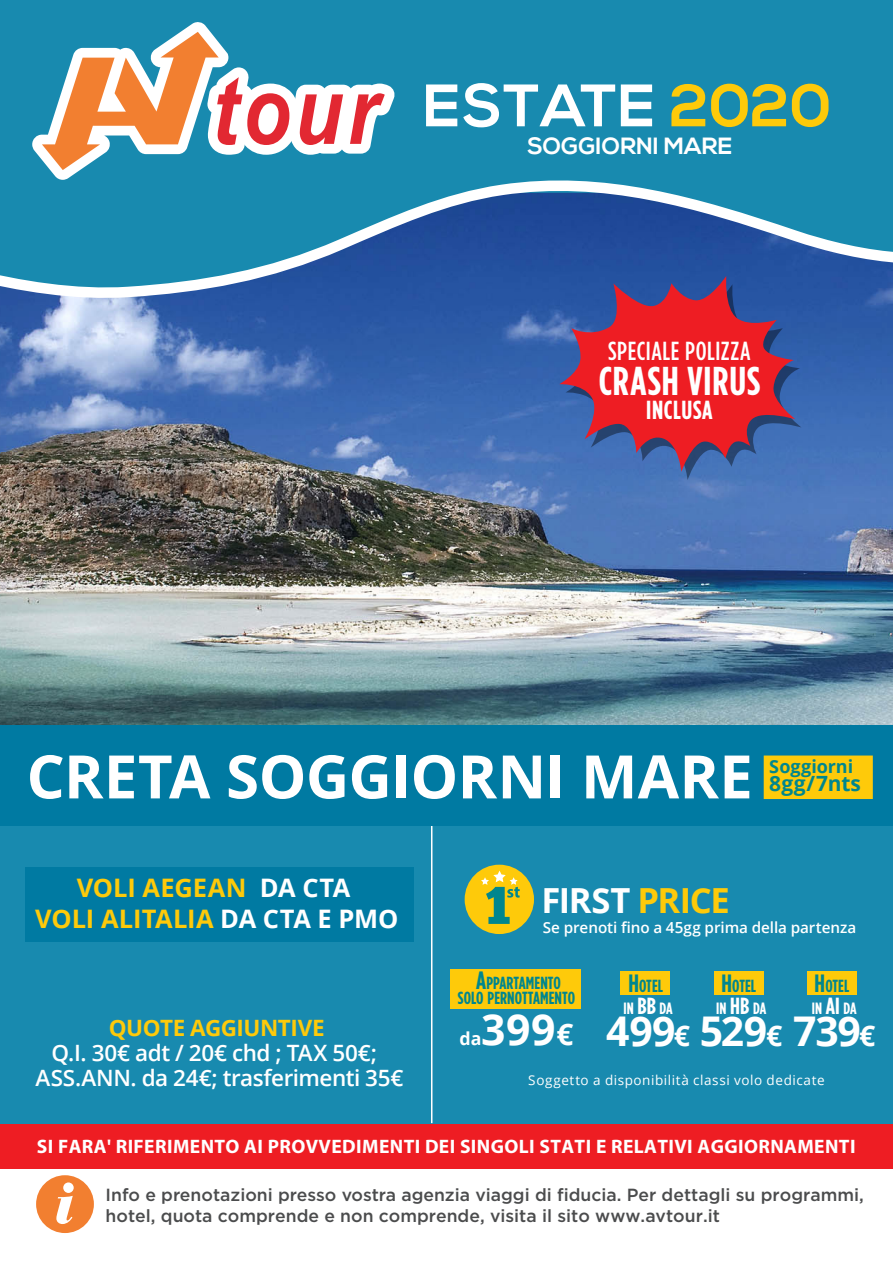
<style>
.page{position:relative;width:893px;height:1263px;background:#fff}
.page>*{position:absolute;margin:0;border:0;box-sizing:border-box;transform-origin:0 0}
.t1{font:60.45px "Cg Bauer Bodoni Bl It";color:#fff}
.t2{font:700 60px "Open Sans";letter-spacing:-.01em;color:#fff}
.t3{font:700 59.7px "Nexa";letter-spacing:.015em;color:#fff}
.t4{font:700 42.75px "Open Sans";color:#fff}
.t5{font:700 40.95px "Open Sans";letter-spacing:-.02em;color:#fff}
.t6{font:700 40.2px "Gotham Condensed";letter-spacing:.025em;color:#fff}
.t7{font:700 34.5px "Open Sans";letter-spacing:-.035em;color:#fff}
.t8{font:500 26.1px "Gotham Condensed";letter-spacing:.025em;color:#fff}
.t9{font:700 26.1px "Gotham Condensed";letter-spacing:.025em;color:#fff}
.t10{font:700 25.5px/30.6px "Open Sans";letter-spacing:-.005em;color:#feca0a;text-align:center}
.t11{font:700 23.4px "Nexa";color:#fff}
.t12{font:600 22.5px/25.2px "Open Sans";letter-spacing:-.02em;color:#fff;text-align:center}
.t13{font:700 22.5px "Open Sans";letter-spacing:-.02em;color:#feca0a}
.t14{font:700 21px "Open Sans";letter-spacing:.005em;color:#00868e}
.t15{font:700 19.5px "Myriad Pro";letter-spacing:.02em;color:#fff}
.t16{font:700 18px "Open Sans";color:#00868e}
.t17{font:700 17.85px "Open Sans";color:#fff}
.t18{font:500 17.55px "Gotham";color:#4b4c4d}
.t19{font:700 17.55px/15.3px "Gotham Condensed";color:#00868e;text-align:center}
.t20{font:700 16.35px "Gotham Condensed";color:#fff}
.t21{font:600 15.3px "Open Sans";letter-spacing:-.005em;color:#fff}
.t22{font:13.5px "Open Sans";letter-spacing:.04em;color:#fff}
.s1{color:#feca0a}
.s2{color:#fff}
.s3{font-size:25.05px}
.s4{font-size:29.7px}
.s5{font-size:23.4px}
.s6{font-size:28.5px}
</style>
<div class="page">
<div style="left:0;top:0;width:893px;height:601px;background:#188aaf"></div>
<svg style="left:32px;top:22px;width:363px;height:141px"></svg>
<img style="left:0;top:163px;width:893px;height:562px">
<div style="left:0;top:743px;width:893px;height:380px;background:#188aaf"></div>
<hr style="left:431px;top:792px;width:1px;height:331px;background:#fff">
<div style="left:0;top:725px;width:893px;height:100px;background:#007aa2"></div>
<div style="left:764px;top:755px;width:109px;height:44px;background:#feca0a"></div>
<svg style="left:465px;top:865px;width:69px;height:69px"></svg>
<div style="left:451px;top:969px;width:130px;height:39px;background:#feca0a"></div>
<div style="left:620px;top:971px;width:50px;height:24px;background:#feca0a"></div>
<div style="left:714px;top:971px;width:49px;height:24px;background:#feca0a"></div>
<div style="left:807px;top:971px;width:50px;height:24px;background:#feca0a"></div>
<div style="left:36px;top:1175px;width:58px;height:58px;background:#f27f30;border-radius:50%"></div>
<div style="left:0;top:1124px;width:893px;height:44px;background:#ee1d23"></div>
<svg style="left:565px;top:284px;width:236px;height:196px;background:#406eb5"></svg>
<svg style="left:559px;top:276px;width:236px;height:196px;background:#983b5f"></svg>
<div style="left:26px;top:867px;width:388px;height:74px;background:#007aa2"></div>
<h3 class="t3" style="left:423px;top:71px;width:410px">ESTATE <span class="s1">2020</span></h3>
<h3 class="t11" style="left:527px;top:133px;width:206px">SOGGIORNI MARE</h3>
<h3 class="t8" style="left:608px;top:337px;width:144px">SPECIALE POLIZZA</h3>
<h3 class="t6" style="left:599px;top:358px;width:163px">CRASH VIRUS</h3>
<h3 class="t9" style="left:646px;top:395px;width:68px">INCLUSA</h3>
<h2 class="t2" style="left:27px;top:734px;width:728px">CRETA SOGGIORNI MARE</h2>
<p class="t16" style="left:769px;top:753px;width:85px">Soggiorni</p>
<p class="t14" style="left:769px;top:768px;width:93px">8gg/7nts</p>
<h3 class="t10" style="left:35px;top:872px;width:365px">VOLI AEGEAN <span class="s2">DA CTA<br></span>VOLI ALITALIA <span class="s2">DA CTA E PMO</span></h3>
<p class="t13" style="left:109px;top:1012px;width:217px">QUOTE AGGIUNTIVE</p>
<p class="t12" style="left:36px;top:1040px;width:369px">Q.I. 30€ adt / 20€ chd ; TAX 50€;<br>ASS.ANN. da 24€; trasferimenti 35€</p>
<h3 class="t7" style="left:541px;top:876px;width:190px">FIRST <span class="s1">PRICE</span></h3>
<p class="t21" style="left:543px;top:916px;width:315px">Se prenoti fino a 45gg prima della partenza</p>
<p class="t19" style="left:458px;top:975px;width:119px"><span class="s3">A</span>PPARTAMENTO<br>SOLO PERNOTTAMENTO</p>
<h3 class="t4" style="left:481px;top:999px;width:94px">399<span class="s4">€</span></h3>
<p class="t17" style="left:460px;top:1026px;width:23px">da</p>
<p class="t19" style="left:628px;top:977px;width:36px"><span class="s3">H</span>OTEL</p>
<p class="t19" style="left:721px;top:977px;width:36px"><span class="s3">H</span>OTEL</p>
<p class="t19" style="left:815px;top:977px;width:36px"><span class="s3">H</span>OTEL</p>
<p class="t20" style="left:812px;top:999px;width:46px">IN <span class="s5">AI</span> DA</p>
<p class="t20" style="left:623px;top:999px;width:51px">IN <span class="s5">BB</span> DA</p>
<h3 class="t5" style="left:606px;top:1002px;width:271px">499<span class="s6">€</span> 529<span class="s6">€</span> 739<span class="s6">€</span></h3>
<p class="t20" style="left:716px;top:999px;width:52px">IN <span class="s5">HB</span> DA</p>
<p class="t22" style="left:528px;top:1071px;width:298px">Soggetto a disponibilità classi volo dedicate</p>
<p class="t15" style="left:37px;top:1134px;width:820px">SI FARA' RIFERIMENTO AI PROVVEDIMENTI DEI SINGOLI STATI E RELATIVI AGGIORNAMENTI</p>
<h1 class="t1" style="left:55px;top:1165px;width:21px">i</h1>
<p class="t18" style="left:106px;top:1185px;width:760px">Info e prenotazioni presso vostra agenzia viaggi di fiducia. Per dettagli su programmi,</p>
<p class="t18" style="left:106px;top:1206px;width:616px">hotel, quota comprende e non comprende, visita il sito www.avtour.it</p>
</div>
